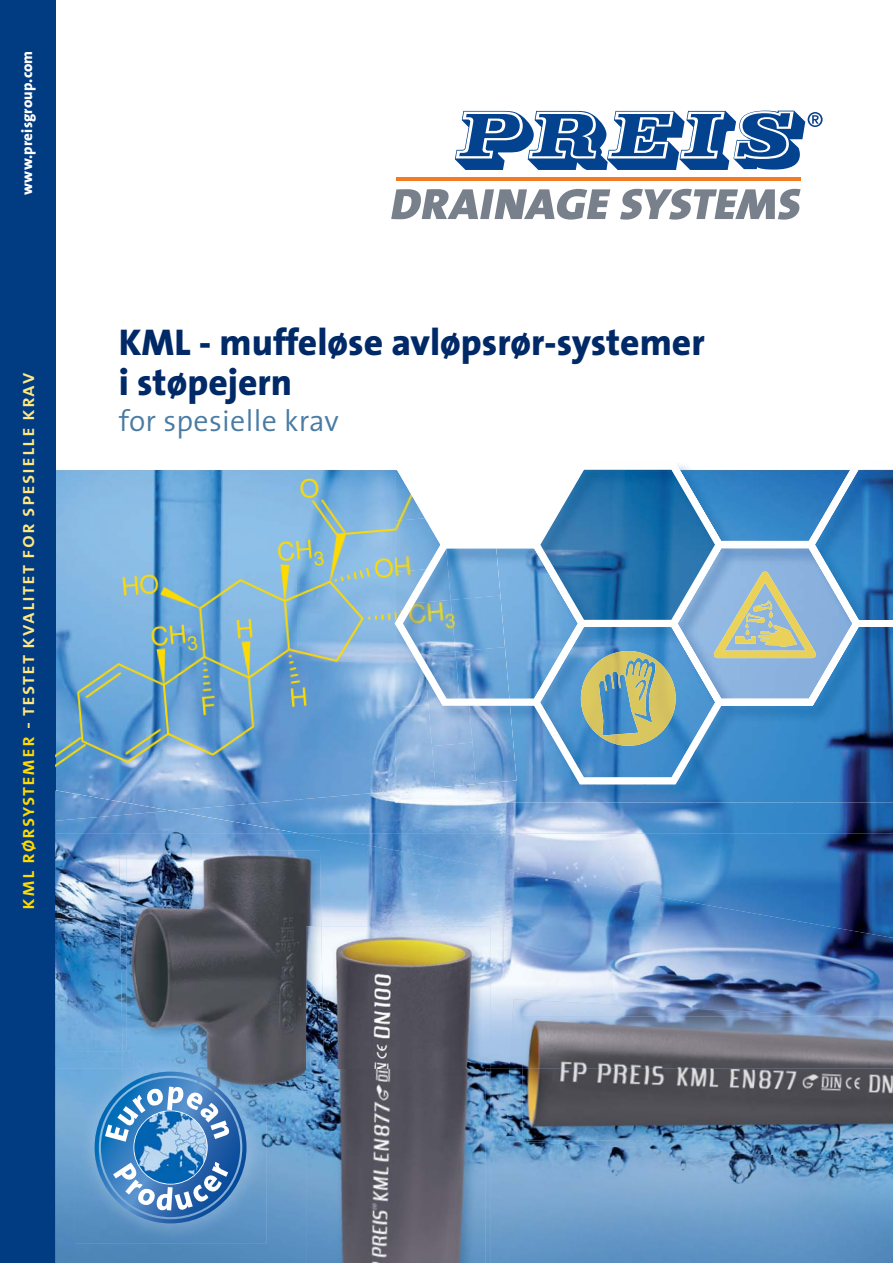
<style>
.page{position:relative;width:893px;height:1263px;background:#fff}
.page>*{position:absolute;margin:0;border:0;box-sizing:border-box;transform-origin:0 0}
.t1{font:800 37.5px/40.5px "The Sans";color:#002968}
.t2{font:300 30px "The Sans";letter-spacing:.01em;color:#497ba4}
.t3{font:21px "The Sans Semi Bold Caps";letter-spacing:.05em;color:#ffe781}
.t4{font:800 15px "The Sans";letter-spacing:.01em;color:#fff}
.s1{color:#ffdb00}
</style>
<div class="page">
<img style="left:598px;top:833px;width:294px;height:53px">
<img style="left:845px;top:886px;width:47px;height:41px">
<img style="left:300px;top:802px;width:592px;height:31px">
<div style="left:0;top:0;width:55px;height:1263px;background:#013b82"></div>
<img style="left:55px;top:468px;width:461px;height:353px">
<img style="left:697px;top:1161px;width:195px;height:102px">
<img style="left:490px;top:1069px;width:16px;height:42px">
<img style="left:490px;top:1111px;width:207px;height:152px">
<img style="left:266px;top:1099px;width:40px;height:18px">
<img style="left:55px;top:1069px;width:20px;height:194px">
<img style="left:243px;top:1117px;width:63px;height:146px">
<img style="left:293px;top:1190px;width:13px;height:73px">
<img style="left:189px;top:1243px;width:54px;height:20px">
<div style="left:74px;top:1223px;width:115px;height:40px;background:#4e86b7"></div>
<img style="left:55px;top:833px;width:98px;height:236px">
<img style="left:153px;top:833px;width:445px;height:47px">
<img style="left:321px;top:880px;width:524px;height:47px">
<img style="left:490px;top:927px;width:402px;height:95px">
<img style="left:490px;top:1022px;width:20px;height:47px">
<img style="left:55px;top:811px;width:245px;height:22px">
<img style="left:55px;top:790px;width:116px;height:31px">
<img style="left:506px;top:1069px;width:386px;height:92px">
<img style="left:510px;top:999px;width:332px;height:70px">
<img style="left:522px;top:1017px;width:370px;height:123px">
<img style="left:266px;top:1069px;width:40px;height:30px">
<img style="left:127px;top:850px;width:194px;height:219px">
<img style="left:119px;top:850px;width:8px;height:202px">
<img style="left:795px;top:784px;width:97px;height:18px">
<img style="left:495px;top:784px;width:49px;height:18px">
<img style="left:695px;top:784px;width:100px;height:18px">
<img style="left:544px;top:784px;width:50px;height:18px">
<img style="left:645px;top:784px;width:50px;height:18px">
<img style="left:395px;top:784px;width:100px;height:18px">
<img style="left:594px;top:784px;width:51px;height:18px">
<img style="left:395px;top:784px;width:40px;height:7px">
<img style="left:432px;top:784px;width:44px;height:4px">
<svg style="left:395px;top:469px;width:497px;height:315px"></svg>
<img style="left:583px;top:627px;width:88px;height:1px">
<svg style="left:395px;top:465px;width:328px;height:162px"></svg>
<img style="left:581px;top:651px;width:94px;height:95px">
<img style="left:713px;top:572px;width:103px;height:86px">
<img style="left:735px;top:601px;width:62px;height:46px">
<img style="left:306px;top:1069px;width:184px;height:194px">
<img style="left:323px;top:926px;width:167px;height:143px">
<img style="left:306px;top:926px;width:17px;height:173px">
<svg style="left:323px;top:1043px;width:1px;height:51px"></svg>
<img style="left:332px;top:932px;width:153px;height:331px">
<img style="left:75px;top:1069px;width:191px;height:174px">
<img style="left:75px;top:1052px;width:47px;height:17px">
<img style="left:127px;top:1052px;width:139px;height:47px">
<img style="left:122px;top:1052px;width:5px;height:20px">
<svg style="left:95px;top:1072px;width:151px;height:151px"></svg>
<svg style="left:455px;top:111px;width:367px;height:59px"></svg>
<svg style="left:391px;top:189px;width:409px;height:31px"></svg>
<hr style="left:397px;top:177px;width:403px;height:3px;background:#f47920">
<p class="t4" style="left:20px;top:195px;width:145px;rotate:-90deg">www.preisgroup.com</p>
<p class="t3" style="left:15px;top:910px;width:538px;rotate:-90deg"><span class="s1">kml rørsystemer</span> - testet kvalitet for spesielle krav</p>
<h1 class="t1" style="left:119px;top:323px;width:587px">KML - muffeløse avløpsrør-systemer i støpejern</h1>
<h2 class="t2" style="left:119px;top:406px;width:221px">for spesielle krav</h2>
</div>
